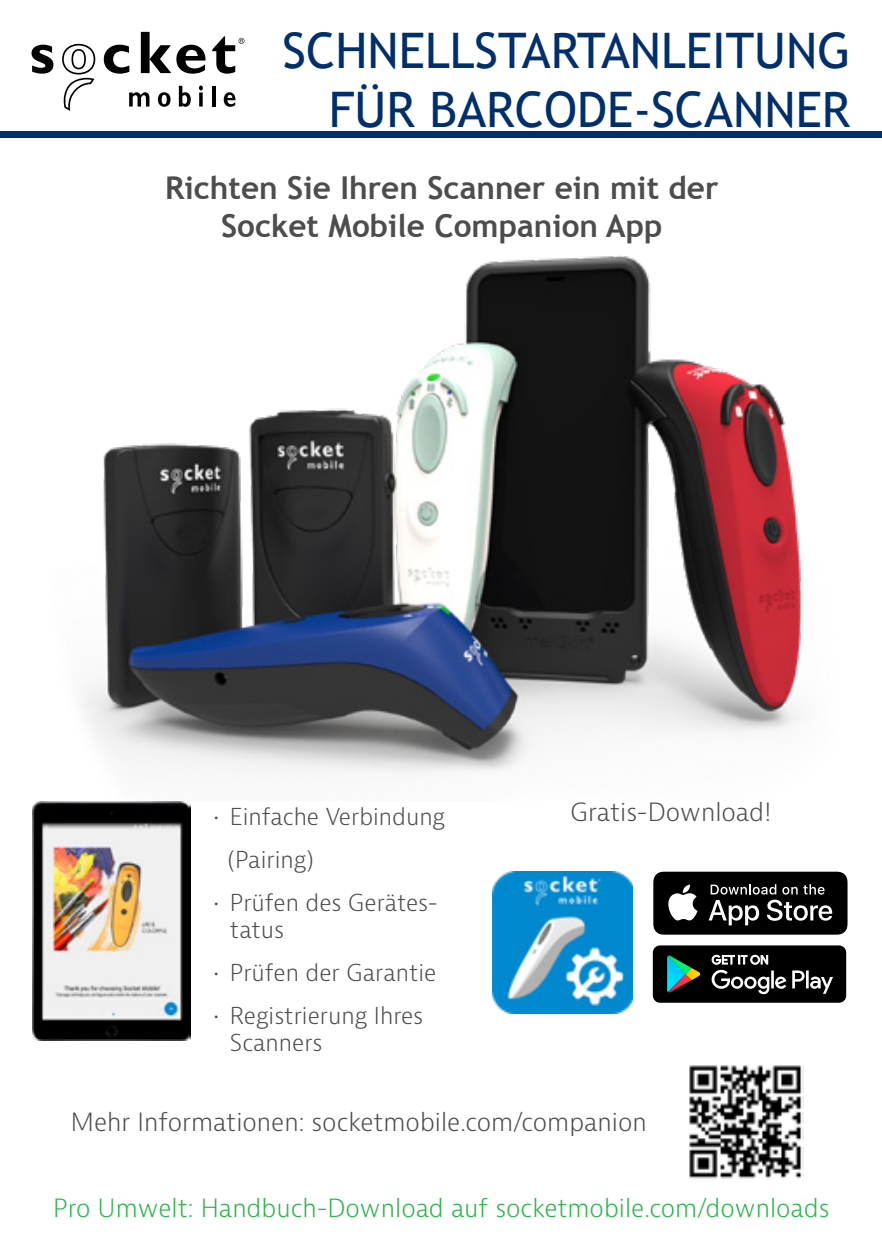
<style>
.page{position:relative;width:882px;height:1260px;background:#fff}
.page>*{position:absolute;margin:0;border:0;box-sizing:border-box;transform-origin:0 0}
.t1{font:49px/58.8px "Trebuchet MS";color:#002f6d;text-align:right}
.t2{font:700 31.5px/37.8px "Trebuchet MS";color:#4d4d4f;text-align:center}
.t3{font:300 24.5px "Bernina Sans";color:#4d4d4f}
.t4{font:300 24.5px "Bernina Sans";color:#2cb34a}
.t5{font:300 22.75px/27.3px "Bernina Sans";color:#4d4d4f}
</style>
<div class="page">
<svg style="left:32px;top:45px;width:21px;height:29px"></svg>
<svg style="left:104px;top:45px;width:25px;height:29px"></svg>
<svg style="left:141px;top:32px;width:65px;height:42px"></svg>
<svg style="left:62px;top:44px;width:33px;height:67px"></svg>
<svg style="left:129px;top:92px;width:20px;height:15px"></svg>
<svg style="left:158px;top:92px;width:13px;height:15px"></svg>
<svg style="left:179px;top:86px;width:12px;height:21px"></svg>
<svg style="left:199px;top:86px;width:4px;height:21px"></svg>
<hr style="left:212px;top:86px;width:3px;height:21px;background:#020202">
<svg style="left:224px;top:92px;width:12px;height:15px"></svg>
<svg style="left:212px;top:36px;width:32px;height:38px"></svg>
<div style="left:0;top:132px;width:882px;height:6px;background:#002f6d"></div>
<img style="left:82px;top:256px;width:720px;height:517px">
<img style="left:689px;top:1065px;width:115px;height:114px">
<svg style="left:653px;top:872px;width:195px;height:63px;background:#2c2c2c"></svg>
<div style="left:653px;top:945px;width:193px;height:58px;background:#000;border-radius:7px"></div>
<svg style="left:712px;top:955px;width:121px;height:39px"></svg>
<svg style="left:667px;top:956px;width:34px;height:37px"></svg>
<img style="left:493px;top:871px;width:140px;height:142px">
<img style="left:32px;top:801px;width:159px;height:240px">
<h1 class="t1" style="left:283px;top:22px;width:569px">SCHNELLSTARTANLEITUNG<br>FÜR BARCODE-SCANNER</h1>
<h2 class="t2" style="left:165px;top:169px;width:555px">Richten Sie Ihren Scanner ein mit der<br>Socket Mobile Companion App</h2>
<p class="t5" style="left:228px;top:795px;width:219px;line-height:43.1px;text-indent:-13px">• Einfache Verbindung (Pairing)</p>
<p class="t5" style="left:230px;top:889px;width:210px;text-indent:-16px">• Prüfen des Gerätes&shy;tatus</p>
<p class="t5" style="left:214px;top:960px;width:224px">• Prüfen der Garantie</p>
<p class="t5" style="left:230px;top:1003px;width:195px;text-indent:-16px">• Registrierung Ihres<br>Scanners</p>
<p class="t3" style="left:571px;top:796px;width:202px">Gratis-Download!</p>
<p class="t3" style="left:71px;top:1106px;width:577px">Mehr Informationen: socketmobile.com/companion</p>
<p class="t4" style="left:53px;top:1192px;width:778px">Pro Umwelt: Handbuch-Download auf socketmobile.com/downloads</p>
</div>
